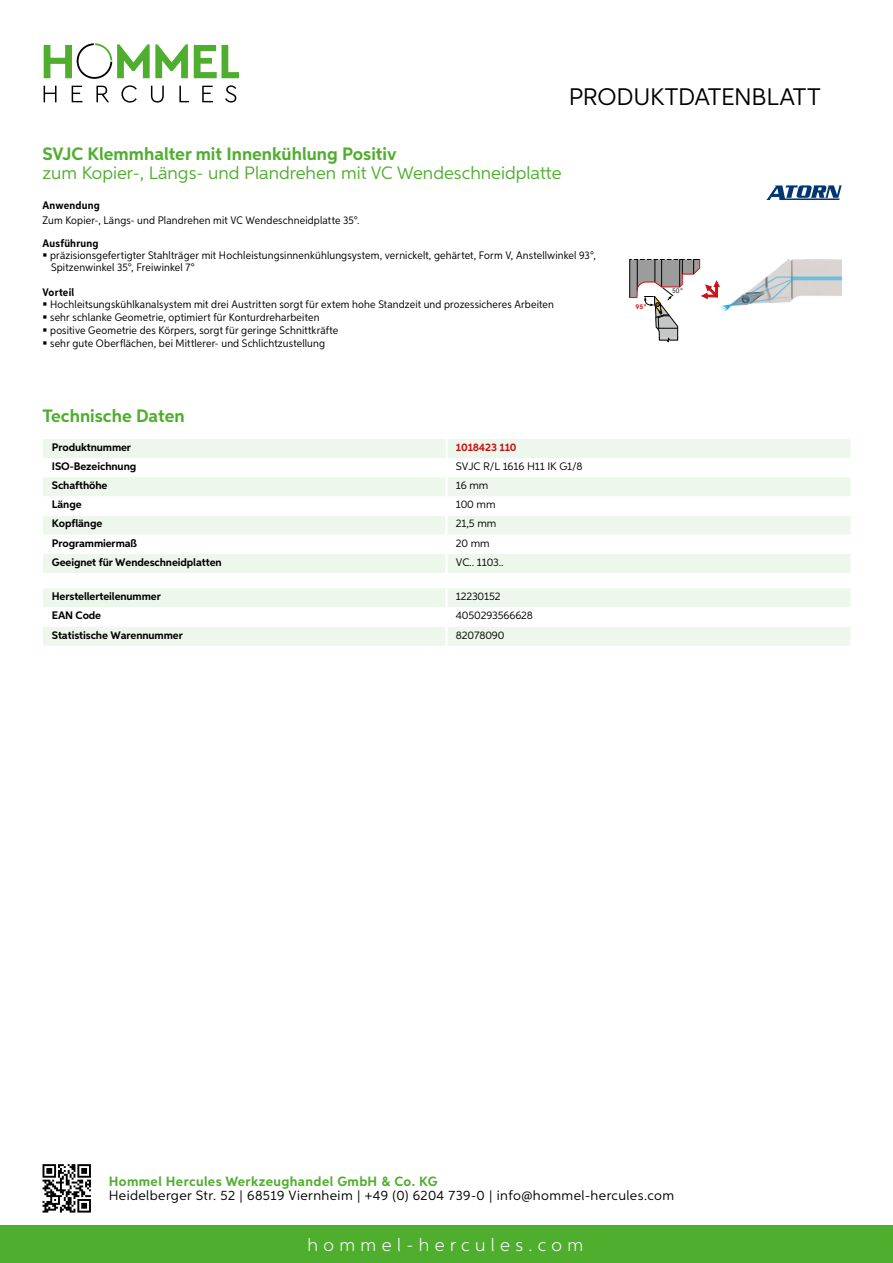
<style>
.page{position:relative;width:893px;height:1263px;background:#fff}
.page>*{position:absolute;margin:0;border:0;box-sizing:border-box;transform-origin:0 0}
.t1{font:24px "Aspira";letter-spacing:-.01em;color:#000}
.t2{font:18px "Aspira";color:#50ae2f}
.t3{font:700 18px "Aspira";color:#50ae2f}
.t4{font:300 18px "Aspira";letter-spacing:.3em;color:#fff}
.t5{font:13.5px "Aspira";letter-spacing:.03em;color:#000}
.t6{font:700 13.5px "Aspira";letter-spacing:.03em;color:#50ae2f}
.t7{font:10.95px/12.8px "Aspira Nar";letter-spacing:.015em;color:#000}
.t8{font:700 10.95px "Aspira";letter-spacing:-.01em;color:#000}
.t9{font:10.95px "Aspira";letter-spacing:-.01em;color:#000}
.t10{font:700 10.95px "Aspira Nar";letter-spacing:.02em;color:#000}
.t11{font:700 10.95px "Aspira";letter-spacing:-.01em;color:#cd1013}
.t12{font:700 7.05px "Corporate S";color:#cd1013}
.t13{font:7.05px "Corporate S";color:#000}
</style>
<div class="page">
<div style="left:0;top:1226px;width:893px;height:37px;background:#50ae2f"></div>
<svg style="left:43px;top:1164px;width:48px;height:48px"></svg>
<svg style="left:194px;top:45px;width:45px;height:33px"></svg>
<svg style="left:44px;top:43px;width:144px;height:36px"></svg>
<svg style="left:44px;top:86px;width:13px;height:16px"></svg>
<svg style="left:72px;top:86px;width:10px;height:16px"></svg>
<svg style="left:96px;top:86px;width:13px;height:16px"></svg>
<svg style="left:121px;top:85px;width:16px;height:18px"></svg>
<svg style="left:151px;top:86px;width:13px;height:17px"></svg>
<svg style="left:179px;top:86px;width:10px;height:16px"></svg>
<svg style="left:202px;top:86px;width:11px;height:16px"></svg>
<svg style="left:225px;top:85px;width:11px;height:18px"></svg>
<div style="left:43px;top:439px;width:807px;height:134px;background:#eef7eb"></div>
<svg style="left:43px;top:458px;width:807px;height:96px"></svg>
<hr style="left:445px;top:439px;width:3px;height:19px;background:#fff">
<hr style="left:445px;top:458px;width:3px;height:19px;background:#fff">
<hr style="left:445px;top:477px;width:3px;height:19px;background:#fff">
<hr style="left:445px;top:496px;width:3px;height:19px;background:#fff">
<hr style="left:445px;top:515px;width:3px;height:20px;background:#fff">
<hr style="left:445px;top:535px;width:3px;height:19px;background:#fff">
<hr style="left:445px;top:554px;width:3px;height:19px;background:#fff">
<svg style="left:43px;top:588px;width:807px;height:58px"></svg>
<hr style="left:445px;top:627px;width:3px;height:19px;background:#fff">
<svg style="left:629px;top:259px;width:213px;height:84px"></svg>
<svg style="left:766px;top:185px;width:76px;height:15px"></svg>
<h1 class="t1" style="left:569px;top:82px;width:253px">Produktdatenblatt</h1>
<h2 class="t3" style="left:43px;top:142px;width:356px">SVJC Klemmhalter mit Innenkühlung Positiv</h2>
<h2 class="t2" style="left:43px;top:162px;width:520px">zum Kopier-, Längs- und Plandrehen mit VC Wendeschneidplatte</h2>
<p class="t10" style="left:43px;top:199px;width:59px">Anwendung</p>
<p class="t7" style="left:43px;top:214px;width:319px">Zum Kopier-, Längs- und Plandrehen mit VC Wendeschneidplatte 35°.</p>
<p class="t10" style="left:43px;top:236px;width:58px">Ausführung</p>
<p class="t7" style="left:50px;top:249px;width:547px;line-height:12px">präzisionsgefertigter Stahlträger mit Hochleistungsinnenkühlungsystem, vernickelt, gehärtet, Form V, Anstellwinkel 93°,<br>Spitzenwinkel 35°, Freiwinkel 7°</p>
<p class="t10" style="left:43px;top:285px;width:33px">Vorteil</p>
<p class="t7" style="left:50px;top:298px;width:505px">Hochleitsungskühlkanalsystem mit drei Austritten sorgt für extem hohe Standzeit und prozessicheres Arbeiten sehr schlanke Geometrie, optimiert für Konturdreharbeiten<br>positive Geometrie des Körpers, sorgt für geringe Schnittkräfte<br>sehr gute Oberflächen, bei Mittlerer- und Schlichtzustellung</p>
<p class="t12" style="left:635px;top:303px;width:13px">95°</p>
<h2 class="t3" style="left:43px;top:405px;width:144px">Technische Daten</h2>
<p class="t8" style="left:52px;top:440px;width:81px">Produktnummer</p>
<p class="t11" style="left:456px;top:440px;width:62px">1018423 110</p>
<p class="t8" style="left:52px;top:460px;width:86px">ISO-Bezeichnung</p>
<p class="t9" style="left:456px;top:460px;width:128px">SVJC R/L 1616 H11 IK G1/8</p>
<p class="t8" style="left:52px;top:479px;width:57px">Schafthöhe</p>
<p class="t9" style="left:456px;top:479px;width:34px">16 mm</p>
<p class="t8" style="left:52px;top:498px;width:31px">Länge</p>
<p class="t9" style="left:456px;top:498px;width:41px">100 mm</p>
<p class="t8" style="left:52px;top:517px;width:52px">Kopflänge</p>
<p class="t9" style="left:456px;top:517px;width:42px">21,5 mm</p>
<p class="t8" style="left:52px;top:536px;width:87px">Programmiermaß</p>
<p class="t9" style="left:456px;top:536px;width:35px">20 mm</p>
<p class="t8" style="left:52px;top:555px;width:171px">Geeignet für Wendeschneidplatten</p>
<p class="t9" style="left:456px;top:555px;width:49px">VC.. 1103..</p>
<p class="t8" style="left:52px;top:590px;width:111px">Herstellerteilenummer</p>
<p class="t9" style="left:456px;top:590px;width:46px">12230152</p>
<p class="t8" style="left:52px;top:609px;width:51px">EAN Code</p>
<p class="t9" style="left:456px;top:609px;width:79px">4050293566628</p>
<p class="t8" style="left:52px;top:628px;width:132px">Statistische Warennummer</p>
<p class="t9" style="left:456px;top:628px;width:50px">82078090</p>
<p class="t13" style="left:672px;top:287px;width:13px">50°</p>
<p class="t6" style="left:109px;top:1172px;width:330px">Hommel Hercules Werkzeughandel GmbH &amp; Co. KG</p>
<p class="t5" style="left:109px;top:1187px;width:567px">Heidelberger Str. 52 | 68519 Viernheim | +49 (0) 6204 739-0 | info@hommel-hercules.com</p>
<h2 class="t4" style="left:307px;top:1234px;width:277px">hommel-hercules.com</h2>
</div>
